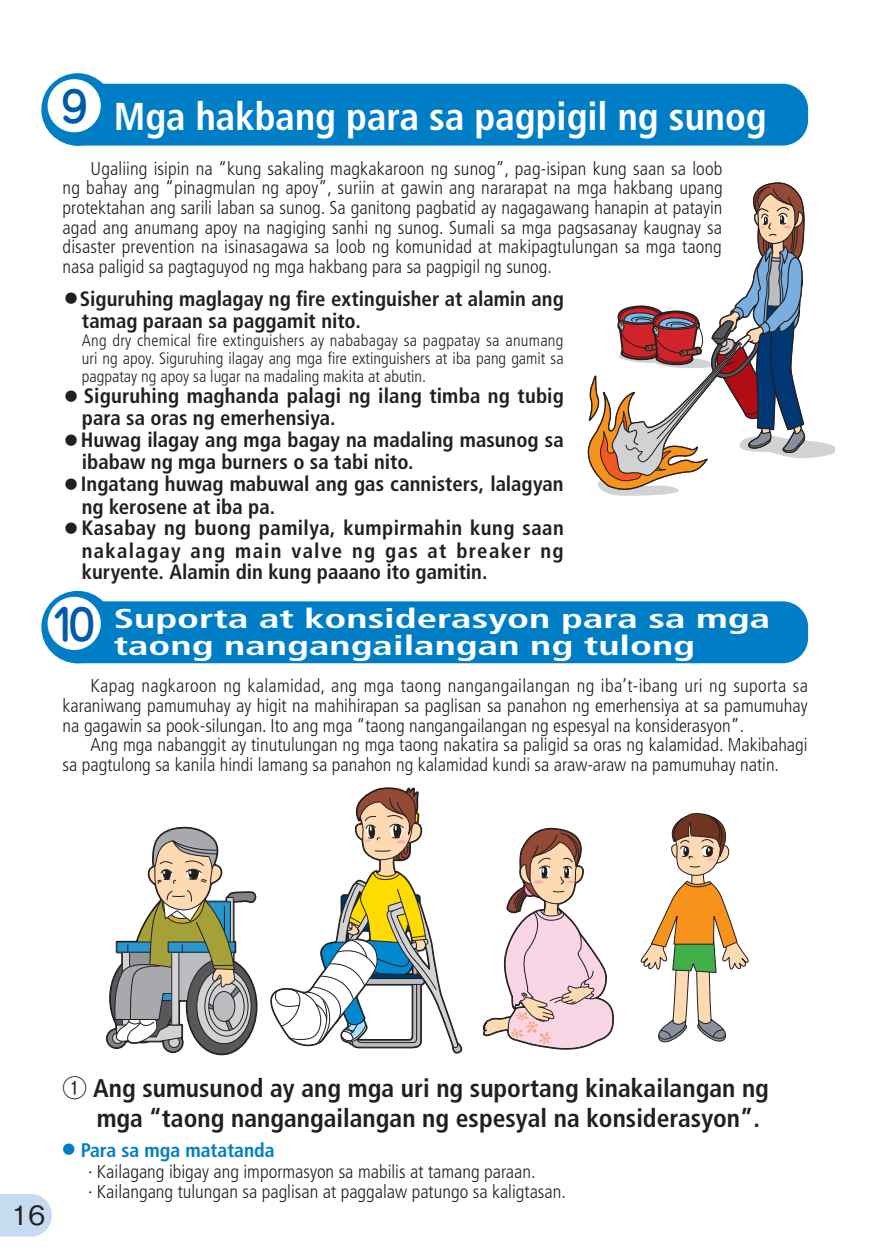
<style>
.page{position:relative;width:892px;height:1260px;background:#fff}
.page>*{position:absolute;margin:0;border:0;box-sizing:border-box;transform-origin:0 0}
.t1{font:500 42.45px "Jun 34 Pro";color:#015aaa}
.t2{font:700 condensed 38.85px "Frutiger";color:#fff}
.t3{font:700 condensed 27.15px/27.6px "Frutiger";color:#fff;scale:1.5 1}
.t4{font:500 26.55px "Gothic BBB Pro";color:#231f20}
.t5{font:700 condensed 25.5px/30.2px "Frutiger";color:#231f20}
.t6{font:700 condensed 20.7px/22.4px "Frutiger";color:#231f20}
.t7{font:700 condensed 19.65px "Frutiger";color:#007ec5}
.t8{font:300 condensed 18.6px/19.6px "Frutiger";color:#231f20;text-align:justify}
.t9{font:300 condensed 16.5px/17.7px "Frutiger";color:#231f20;text-align:justify}
.s1{font-family:"Gothic BBB Pro";font-weight:500;font-stretch:normal;font-size:12.75px}
.s2{font-family:"Gothic BBB Pro";font-weight:500;font-stretch:normal;font-size:24.45px}
</style>
<div class="page">
<div style="left:52px;top:84px;width:755px;height:62px;background:#007ec5;border-radius:26px"></div>
<div style="left:41px;top:73px;width:73px;height:73px;background:#007ec5;border-radius:50%"></div>
<div style="left:48px;top:79px;width:53px;height:53px;background:#fff;border-radius:50%"></div>
<div style="left:52px;top:601px;width:755px;height:62px;background:#007ec5;border-radius:26px"></div>
<div style="left:41px;top:591px;width:73px;height:72px;background:#007ec5;border-radius:50%"></div>
<div style="left:48px;top:597px;width:53px;height:53px;background:#fff;border-radius:50%"></div>
<svg style="left:587px;top:182px;width:247px;height:313px"></svg>
<svg style="left:106px;top:787px;width:357px;height:269px"></svg>
<svg style="left:482px;top:827px;width:132px;height:223px"></svg>
<svg style="left:640px;top:813px;width:109px;height:230px"></svg>
<svg style="left:0;top:1194px;width:52px;height:42px;background:#caddf1"></svg>
<h1 class="t1" style="left:61px;top:73px;width:28px">9</h1>
<h2 class="t2" style="left:114px;top:93px;width:654px">Mga hakbang para sa pagpigil ng sunog</h2>
<p class="t8" style="left:63px;top:159px;width:661px;text-indent:28px">Ugaliing isipin na “kung sakaling magkakaroon ng sunog”, pag-isipan kung saan sa loob ng bahay ang “pinagmulan ng apoy”, suriin at gawin ang nararapat na mga hakbang upang protektahan ang sarili laban sa sunog. Sa ganitong pagbatid ay nagagawang hanapin at patayin agad ang anumang apoy na nagiging sanhi ng sunog. Sumali sa mga pagsasanay kaugnay sa disaster prevention na isinasagawa sa loob ng komunidad at makipagtulungan sa mga taong nasa paligid sa pagtaguyod ng mga hakbang para sa pagpigil ng sunog.</p>
<p class="t6" style="left:82px;top:287px;width:483px;text-indent:-17px"><span class="s1">●</span> Siguruhing maglagay ng fire extinguisher at alamin ang tamag paraan sa paggamit nito.</p>
<p class="t9" style="left:82px;top:332px;width:483px">Ang dry chemical fire extinguishers ay nababagay sa pagpatay sa anumang uri ng apoy. Siguruhing ilagay ang mga fire extinguishers at iba pang gamit sa pagpatay ng apoy sa lugar na madaling makita at abutin.</p>
<p class="t6" style="left:82px;top:384px;width:483px;text-indent:-17px"><span class="s1">●</span> Siguruhing maghanda palagi ng ilang timba ng tubig para sa oras ng emerhensiya.</p>
<p class="t6" style="left:82px;top:429px;width:483px;text-indent:-17px"><span class="s1">●</span> Huwag ilagay ang mga bagay na madaling masunog sa ibabaw ng mga burners o sa tabi nito.</p>
<p class="t6" style="left:82px;top:473px;width:483px;text-indent:-17px"><span class="s1">●</span> Ingatang huwag mabuwal ang gas cannisters, lalagyan ng kerosene at iba pa.</p>
<p class="t6" style="left:82px;top:517px;width:483px;text-align:justify;text-indent:-17px"><span class="s1">●</span> Kasabay ng buong pamilya, kumpirmahin kung saan nakalagay ang main valve ng gas at breaker ng kuryente. Alamin din kung paaano ito gamitin.</p>
<h1 class="t1" style="left:51px;top:591px;width:46px">10</h1>
<h3 class="t3" style="left:114px;top:604px;width:439px">Suporta at konsiderasyon para sa mga taong nangangailangan ng tulong</h3>
<p class="t8" style="left:63px;top:676px;width:746px;text-indent:28px">Kapag nagkaroon ng kalamidad, ang mga taong nangangailangan ng iba’t-ibang uri ng suporta sa karaniwang pamumuhay ay higit na mahihirapan sa paglisan sa panahon ng emerhensiya at sa pamumuhay na gagawin sa pook-silungan. Ito ang mga “taong nangangailangan ng espesyal na konsiderasyon”.</p>
<p class="t8" style="left:63px;top:735px;width:746px;text-indent:28px">Ang mga nabanggit ay tinutulungan ng mga taong nakatira sa paligid sa oras ng kalamidad. Makibahagi sa pagtulong sa kanila hindi lamang sa panahon ng kalamidad kundi sa araw-araw na pamumuhay natin.</p>
<h3 class="t4" style="left:12px;top:1194px;width:35px">16</h3>
<h3 class="t5" style="left:97px;top:1073px;width:673px;text-indent:-34px"><span class="s2">①</span> Ang sumusunod ay ang mga uri ng suportang kinakailangan ng mga “taong nangangailangan ng espesyal na konsiderasyon”.</h3>
<p class="t7" style="left:63px;top:1138px;width:213px"><sup>●</sup> Para sa mga matatanda</p>
<p class="t8" style="left:88px;top:1162px;width:479px">· Kailagang ibigay ang impormasyon sa mabilis at tamang paraan.<br>· Kailangang tulungan sa paglisan at paggalaw patungo sa kaligtasan.</p>
</div>
